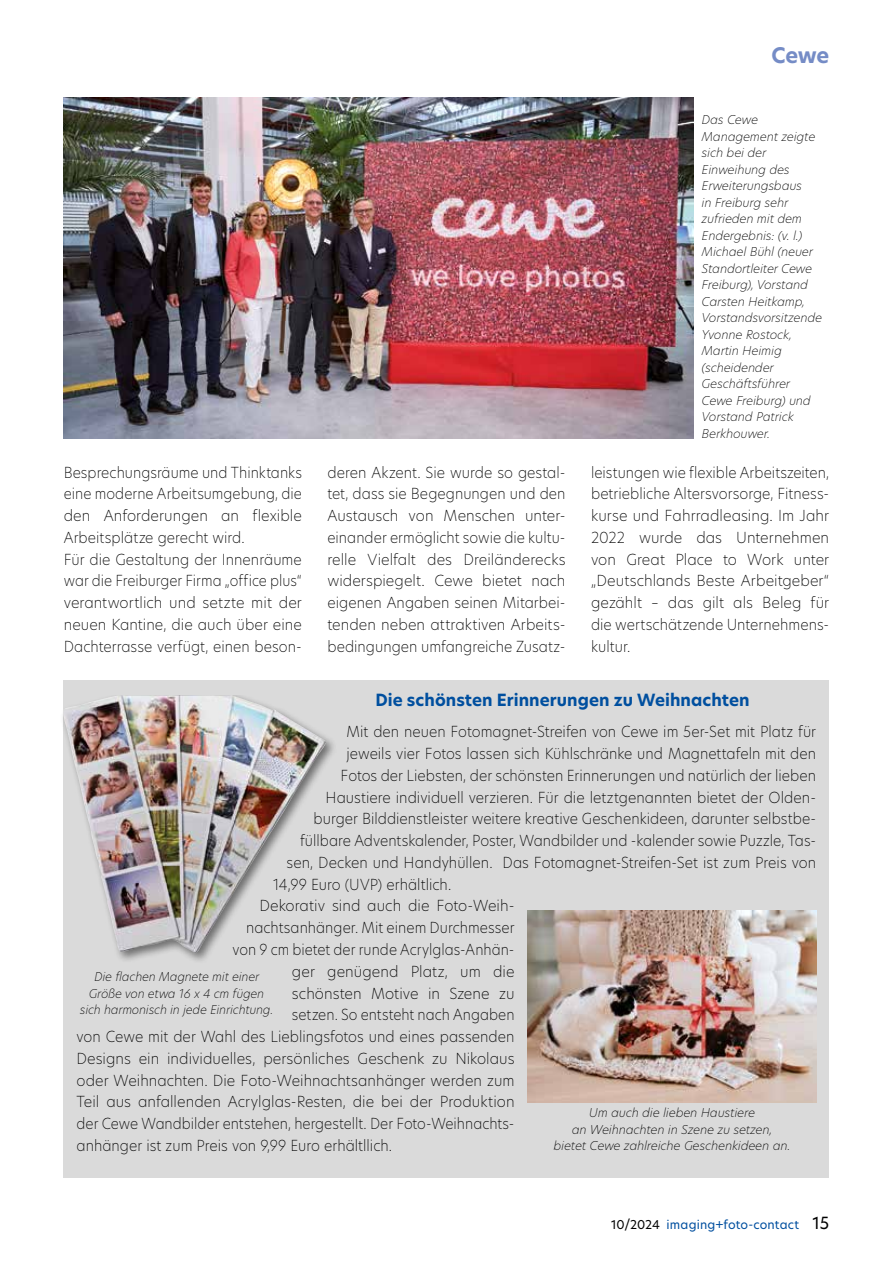
<style>
.page{position:relative;width:893px;height:1263px;background:#fff}
.page>*{position:absolute;margin:0;border:0;box-sizing:border-box;transform-origin:0 0}
.t1{font:700 21px "New Hero";color:#758cc6}
.t2{font:700 16.5px "New Hero";letter-spacing:.005em;color:#004f9f}
.t3{font:200 15px/21.8px "New Hero";letter-spacing:.005em;color:#000;text-align:justify;scale:.94 1}
.t4{font:200 15px "New Hero";letter-spacing:.005em;color:#000;scale:.95 1}
.t5{font:200 15px/21.8px "New Hero";letter-spacing:.005em;color:#000;text-align:justify;scale:.96 1}
.t6{font:200 15px "New Hero";letter-spacing:.005em;color:#000}
.t7{font:200 15px "New Hero";letter-spacing:.005em;color:#000;scale:.93 1}
.t8{font:italic 200 12px/16.5px "New Hero";letter-spacing:-.015em;color:#000;text-align:center}
.t9{font:12px "New Hero";letter-spacing:.005em;color:#004f9f}
.s1{color:#000}
.s2{font-size:16.5px;color:#000}
</style>
<div class="page">
<img style="left:64px;top:98px;width:629px;height:341px">
<div style="left:64px;top:680px;width:765px;height:498px;background:#dadada"></div>
<img style="left:527px;top:911px;width:289px;height:191px">
<div style="left:60px;top:695px;width:278px;height:270px;background:#000;opacity:.5"></div>
<img style="left:62px;top:695px;width:264px;height:258px">
<h1 class="t1" style="left:771px;top:41px;width:59px">Cewe</h1>
<p class="t3" style="left:64px;top:461px;width:255px;text-align:left">Besprechungsräume und Thinktanks eine moderne Arbeitsumgebung, die den Anforderungen an flexible Arbeitsplätze gerecht wird.<br>Für die Gestaltung der Innenräume war die Freiburger Firma „office plus“ verantwortlich und setzte mit der neuen Kantine, die auch über eine Dachterrasse verfügt, einen beson-</p>
<p class="t5" style="left:327px;top:461px;width:250px">deren Akzent. Sie wurde so gestal&shy;tet, dass sie Begegnungen und den Austausch von Menschen unter&shy;einander ermöglicht sowie die kultu&shy;relle Vielfalt des Dreiländerecks widerspiegelt. Cewe bietet nach eigenen Angaben seinen Mitarbei&shy;tenden neben attraktiven Arbeits&shy;bedingungen umfangreiche Zusatz-</p>
<p class="t8" style="left:702px;top:111px;width:123px;text-align:left">Das Cewe<br>Management zeigte sich bei der<br>Einweihung des<br>Erweiterungsbaus<br>in Freiburg sehr zufrieden mit dem<br>Endergebnis: (v. l.)<br>Michael Bühl (neuer<br>Standortleiter Cewe<br>Freiburg), Vorstand<br>Carsten Heitkamp,<br>Vorstandsvorsitzende<br>Yvonne Rostock,<br>Martin Heimig (scheidender<br>Geschäftsführer<br>Cewe Freiburg) und<br>Vorstand Patrick<br>Berkhouwer.</p>
<p class="t3" style="left:591px;top:461px;width:255px">leistungen wie flexible Arbeitszeiten, betriebliche Altersvorsorge, Fitness&shy;kurse und Fahrradleasing. Im Jahr 2022 wurde das Unternehmen von Great Place to Work unter „Deutschlands Beste Arbeitgeber“ gezählt – das gilt als Beleg für die wertschätzende Unternehmens&shy;kultur.</p>
<p class="t2" style="left:375px;top:689px;width:376px">Die schönsten Erinnerungen zu Weihnachten</p>
<p class="t4" style="left:347px;top:722px;width:496px">Mit den neuen Fotomagnet-Streifen von Cewe im 5er-Set mit Platz für</p>
<p class="t4" style="left:347px;top:743px;width:496px">jeweils vier Fotos lassen sich Kühlschränke und Magnettafeln mit den</p>
<p class="t4" style="left:341px;top:765px;width:502px">Fotos der Liebsten, der schönsten Erinnerungen und natürlich der lieben</p>
<p class="t5" style="left:326px;top:786px;width:512px">Haustiere individuell verzieren. Für die letztgenannten bietet der Olden-</p>
<p class="t4" style="left:314px;top:809px;width:530px">burger Bilddienstleister weitere kreative Geschenkideen, darunter selbstbe-</p>
<p class="t4" style="left:300px;top:830px;width:545px">füllbare Adventskalender, Poster, Wandbilder und -kalender sowie Puzzle, Tas-</p>
<p class="t5" style="left:287px;top:851px;width:553px">sen, Decken und Handyhüllen. Das Fotomagnet-Streifen-Set ist zum Preis von</p>
<p class="t4" style="left:273px;top:874px;width:189px">14,99 Euro (UVP) erhältlich.</p>
<p class="t6" style="left:260px;top:896px;width:256px">Dekorativ sind auch die Foto-Weih-</p>
<p class="t3" style="left:246px;top:916px;width:287px">nachtsanhänger. Mit einem Durchmesser</p>
<p class="t7" style="left:233px;top:939px;width:305px">von 9 cm bietet der runde Acrylglas-Anhän-</p>
<p class="t6" style="left:292px;top:961px;width:224px">ger genügend Platz, um die</p>
<p class="t6" style="left:292px;top:983px;width:224px">schönsten Motive in Szene zu</p>
<p class="t7" style="left:292px;top:1004px;width:241px">setzen. So entsteht nach Angaben</p>
<p class="t4" style="left:77px;top:1026px;width:463px">von Cewe mit der Wahl des Lieblingsfotos und eines passenden</p>
<p class="t6" style="left:77px;top:1048px;width:440px">Designs ein individuelles, persönliches Geschenk zu Nikolaus</p>
<p class="t6" style="left:77px;top:1070px;width:439px">oder Weihnachten. Die Foto-Weihnachtsanhänger werden zum</p>
<p class="t6" style="left:77px;top:1091px;width:439px">Teil aus anfallenden Acrylglas- Resten, die bei der Produktion</p>
<p class="t7" style="left:77px;top:1113px;width:472px">der Cewe Wandbilder entstehen, hergestellt. Der Foto-Weihnachts-</p>
<p class="t4" style="left:77px;top:1135px;width:334px">anhänger ist zum Preis von 9,99 Euro erhältllich.</p>
<p class="t8" style="left:80px;top:968px;width:195px">Die flachen Magnete mit einer<br>Größe von etwa 16 x 4 cm fügen sich harmonisch in jede Einrichtung.</p>
<p class="t8" style="left:554px;top:1104px;width:239px">Um auch die lieben Haustiere<br>an Weihnachten in Szene zu setzen,<br>bietet Cewe zahlreiche Geschenkideen an.</p>
<p class="t9" style="left:611px;top:1217px;width:220px"><span class="s1">10/2024</span> imaging+foto-contact <span class="s2">15</span></p>
</div>
